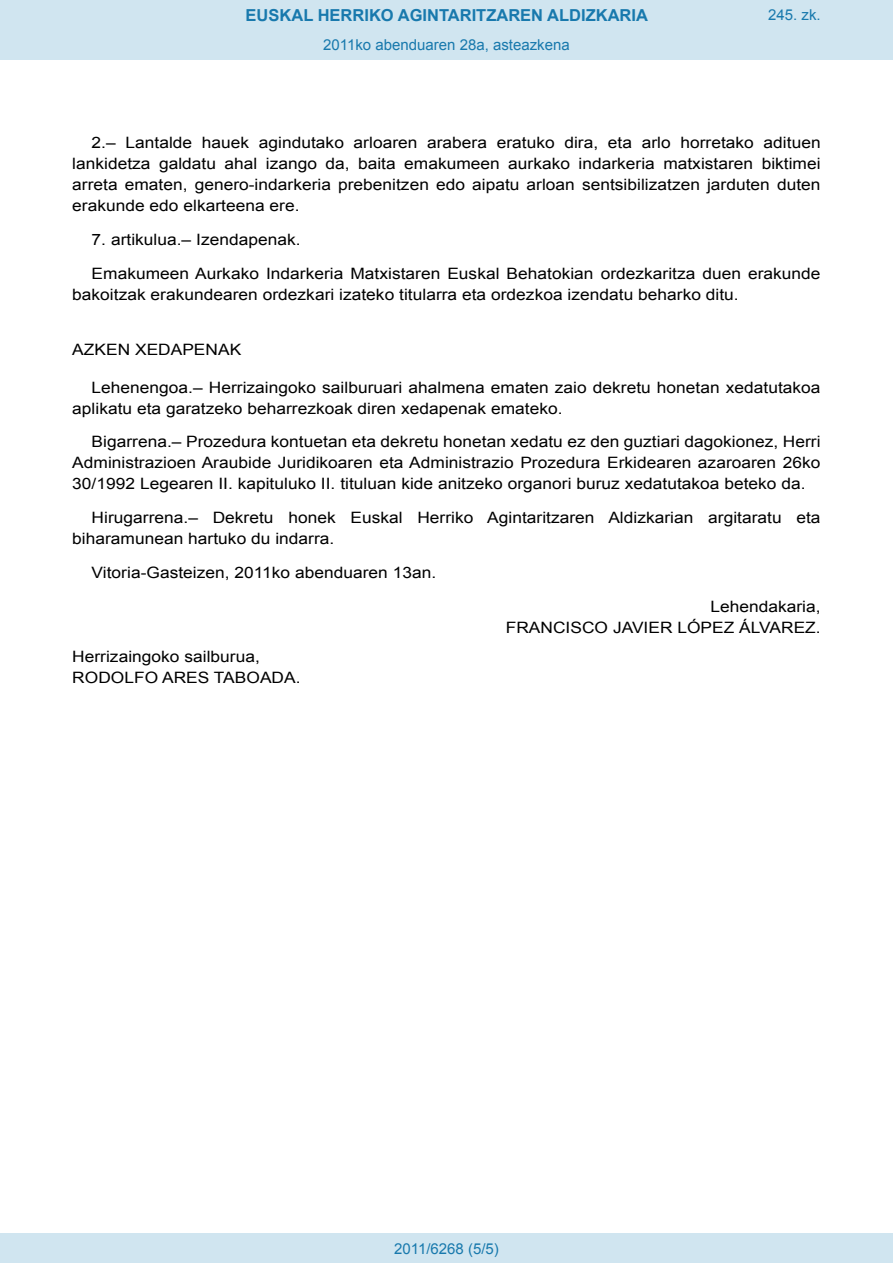
<style>
.page{position:relative;width:893px;height:1263px;background:#fff}
.page>*{position:absolute;margin:0;border:0;box-sizing:border-box;transform-origin:0 0}
.t1{font:700 16.5px "Arial";color:#1879ad}
.BOPVDetalle{font:15.6px/21px "Arial";color:#000;scale:1.11 1}
.BOPVFirmaLugFec{font:15.6px "Arial";color:#000;scale:1.11 1}
.BOPVNombreLehen2{font:15.6px "Arial";color:#000;scale:1.11 1}
.BOPVFirmaPuesto{font:15.6px "Arial";color:#000;scale:1.11 1}
.BOPVFirmaNombre{font:15.6px "Arial";color:#000;scale:1.11 1}
.BOPVDisposicion{font:15.6px "Arial";color:#000;scale:1.11 1}
.BOPVPuestoLehen2{font:15.6px "Arial";color:#000;scale:1.11 1}
.Paginacion_Centro{font:15px "Arial";color:#1879ad}
</style>
<div class="page">
<div style="left:0;top:0;width:893px;height:60px;background:#d0e5f0"></div>
<div style="left:0;top:1233px;width:893px;height:30px;background:#d0e5f0"></div>
<p class="t1" style="left:246px;top:4px;width:404px">EUSKAL HERRIKO AGINTARITZAREN ALDIZKARIA</p>
<p class="Paginacion_Centro" style="left:323px;top:35px;width:248px">2011ko abenduaren 28a, asteazkena</p>
<p class="Paginacion_Centro" style="left:768px;top:5px;width:54px">245. zk.</p>
<p class="BOPVDetalle" style="left:72px;top:132px;width:676px;text-align:justify;text-indent:19px">2.– Lantalde hauek agindutako arloaren arabera eratuko dira, eta arlo horretako adituen lankidetza galdatu ahal izango da, baita emakumeen aurkako indarkeria matxistaren biktimei arreta ematen, genero-indarkeria prebenitzen edo aipatu arloan sentsibilizatzen jarduten duten erakunde edo elkarteena ere.</p>
<p class="BOPVDetalle" style="left:92px;top:229px;width:190px">7. artikulua.– Izendapenak.</p>
<p class="BOPVDetalle" style="left:72px;top:263px;width:676px;text-indent:19px">Emakumeen Aurkako Indarkeria Matxistaren Euskal Behatokian ordezkaritza duen erakunde bakoitzak erakundearen ordezkari izateko titularra eta ordezkoa izendatu beharko ditu.</p>
<p class="BOPVDisposicion" style="left:72px;top:339px;width:154px">AZKEN XEDAPENAK</p>
<p class="BOPVDetalle" style="left:72px;top:377px;width:676px;text-indent:19px">Lehenengoa.– Herrizaingoko sailburuari ahalmena ematen zaio dekretu honetan xedatutakoa aplikatu eta garatzeko beharrezkoak diren xedapenak emateko.</p>
<p class="BOPVDetalle" style="left:72px;top:432px;width:676px;text-align:justify;text-indent:19px">Bigarrena.– Prozedura kontuetan eta dekretu honetan xedatu ez den guztiari dagokionez, Herri Administrazioen Araubide Juridikoaren eta Administrazio Prozedura Erkidearen azaroaren 26ko 30/1992 Legearen II. kapituluko II. tituluan kide anitzeko organori buruz xedatutakoa beteko da.</p>
<p class="BOPVDetalle" style="left:72px;top:507px;width:676px;text-indent:19px">Hirugarrena.– Dekretu honek Euskal Herriko Agintaritzaren Aldizkarian argitaratu eta biharamunean hartuko du indarra.</p>
<p class="BOPVFirmaLugFec" style="left:92px;top:562px;width:312px">Vitoria-Gasteizen, 2011ko abenduaren 13an.</p>
<p class="BOPVPuestoLehen2" style="left:710px;top:596px;width:101px">Lehendakaria,</p>
<p class="BOPVNombreLehen2" style="left:506px;top:617px;width:285px">FRANCISCO JAVIER LÓPEZ ÁLVAREZ.</p>
<p class="BOPVFirmaPuesto" style="left:72px;top:646px;width:170px">Herrizaingoko sailburua,</p>
<p class="BOPVFirmaNombre" style="left:72px;top:667px;width:207px">RODOLFO ARES TABOADA.</p>
<p class="Paginacion_Centro" style="left:394px;top:1238px;width:106px">2011/6268 (5/5)</p>
</div>
